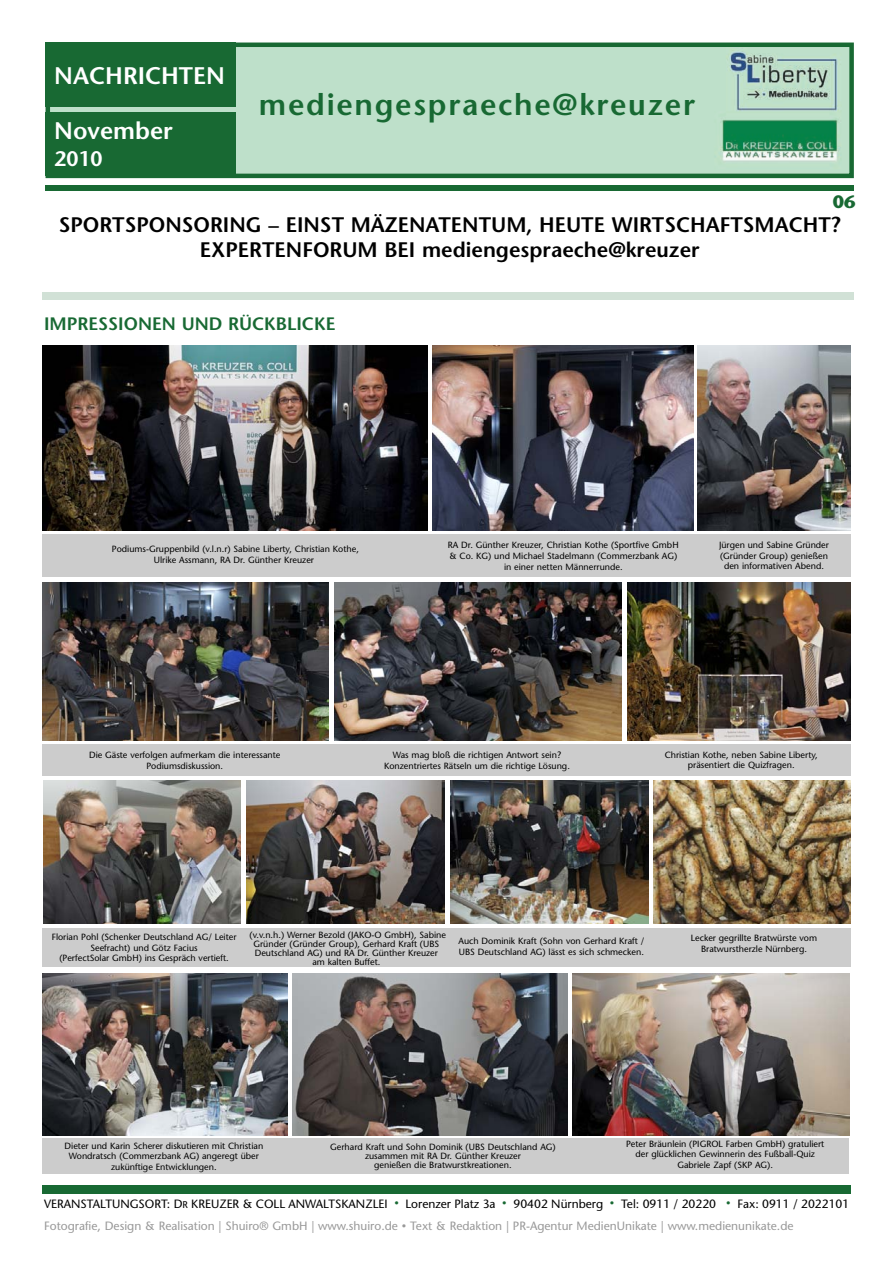
<style>
.page{position:relative;width:893px;height:1263px;background:#fff}
.page>*{position:absolute;margin:0;border:0;box-sizing:border-box;transform-origin:0 0}
.t1{font:600 30px "Stone Sans";letter-spacing:.055em;color:#186933}
.t2{font:600 24px "Stone Sans";color:#fff}
.t3{font:600 21px/25.5px "Stone Sans";color:#000;text-align:center}
.t4{font:600 21px "Stone Sans";color:#fff}
.t5{font:600 18px "Stone Sans";color:#186933}
.t6{font:700 18px "Stone Sans";color:#186933}
.t7{font:12px/22.4px "Stone Sans";color:#999}
.t8{font:9px/10.8px "Stone Sans";color:#000;text-align:center}
.s1{color:#000}
.s2{font-size:9.75px;color:#000}
.s3{font-size:9px;color:#186933}
.s4{font-size:9px}
</style>
<div class="page">
<div style="left:43px;top:1185px;width:807px;height:8px;background:#186933"></div>
<img style="left:51px;top:48px;width:797px;height:125px">
<div style="left:46px;top:43px;width:807px;height:135px;border:4px solid #186933"></div>
<div style="left:46px;top:43px;width:190px;height:64px;background:#186933"></div>
<div style="left:46px;top:185px;width:807px;height:5px;background:#186933"></div>
<div style="left:43px;top:292px;width:810px;height:8px;background:#d1e1d6"></div>
<div style="left:46px;top:112px;width:190px;height:63px;background:#186933"></div>
<img style="left:697px;top:345px;width:153px;height:185px">
<img style="left:432px;top:345px;width:261px;height:185px">
<img style="left:43px;top:345px;width:384px;height:185px">
<div style="left:43px;top:534px;width:807px;height:42px;background:#ccc"></div>
<img style="left:43px;top:583px;width:286px;height:158px">
<div style="left:43px;top:745px;width:807px;height:31px;background:#ccc"></div>
<img style="left:335px;top:583px;width:286px;height:158px">
<img style="left:627px;top:583px;width:223px;height:157px">
<img style="left:43px;top:781px;width:198px;height:143px">
<div style="left:43px;top:928px;width:807px;height:39px;background:#ccc"></div>
<img style="left:247px;top:781px;width:197px;height:143px">
<img style="left:450px;top:781px;width:198px;height:143px">
<img style="left:653px;top:781px;width:197px;height:143px">
<img style="left:43px;top:974px;width:245px;height:161px">
<img style="left:572px;top:974px;width:277px;height:161px">
<img style="left:292px;top:974px;width:275px;height:161px">
<div style="left:43px;top:1138px;width:806px;height:36px;background:#ccc"></div>
<h2 class="t2" style="left:54px;top:66px;width:172px">NACHRICHTEN</h2>
<h2 class="t2" style="left:54px;top:122px;width:120px">November</h2>
<h3 class="t4" style="left:54px;top:150px;width:50px">2010</h3>
<h1 class="t1" style="left:259px;top:93px;width:437px">mediengespraeche@kreuzer</h1>
<h3 class="t6" style="left:832px;top:195px;width:24px">06</h3>
<h3 class="t3" style="left:59px;top:214px;width:783px">SPORTSPONSORING – EINST MÄZENATENTUM, HEUTE WIRTSCHAFTSMACHT?<br>EXPERTENFORUM BEI mediengespraeche@kreuzer</h3>
<h3 class="t5" style="left:44px;top:316px;width:293px">IMPRESSIONEN UND RÜCKBLICKE</h3>
<p class="t8" style="left:112px;top:545px;width:248px">Podiums-Gruppenbild (v.l.n.r) Sabine Liberty, Christian Kothe,<br>Ulrike Assmann, RA Dr. Günther Kreuzer</p>
<p class="t8" style="left:448px;top:541px;width:232px">RA Dr. Günther Kreuzer, Christian Kothe (Sportfive GmbH &amp; Co. KG) und Michael Stadelmann (Commerzbank AG) in einer netten Männerrunde.</p>
<p class="t8" style="left:719px;top:541px;width:111px">Jürgen und Sabine Gründer (Gründer Group) genießen den informativen Abend.</p>
<p class="t8" style="left:89px;top:751px;width:193px">Die Gäste verfolgen aufmerkam die interessante<br>Podiumsdiskussion.</p>
<p class="t8" style="left:384px;top:751px;width:187px">Was mag bloß die richtigen Antwort sein?<br>Konzentriertes Rätseln um die richtige Lösung.</p>
<p class="t8" style="left:664px;top:750px;width:155px">Christian Kothe, neben Sabine Liberty, präsentiert die Quizfragen.</p>
<p class="t8" style="left:52px;top:932px;width:186px">Florian Pohl (Schenker Deutschland AG/ Leiter<br>Seefracht) und Götz Facius<br>(PerfectSolar GmbH) ins Gespräch vertieft.</p>
<p class="t8" style="left:249px;top:931px;width:198px;line-height:9px">(v.v.n.h.) Werner Bezold (JAKO-O GmbH), Sabine Gründer (Gründer Group), Gerhard Kraft (UBS Deutschland AG) und RA Dr. Günther Kreuzer am kalten Buffet.</p>
<p class="t8" style="left:458px;top:936px;width:187px;text-align:left">Auch Dominik Kraft (Sohn von Gerhard Kraft /<br>UBS Deutschland AG) lässt es sich schmecken.</p>
<p class="t8" style="left:691px;top:934px;width:128px">Lecker gegrillte Bratwürste vom<br>Bratwurstherzle Nürnberg.</p>
<p class="t8" style="left:65px;top:1141px;width:200px">Dieter und Karin Scherer diskutieren mit Christian<br>Wondratsch (Commerzbank AG) angeregt über zukünftige Entwicklungen.</p>
<p class="t8" style="left:626px;top:1139px;width:200px">Peter Bräunlein (PIGROL Farben GmbH) gratuliert der glücklichen Gewinnerin des Fußball-Quiz<br>Gabriele Zapf (SKP AG).</p>
<p class="t8" style="left:330px;top:1144px;width:227px;line-height:9px">Gerhard Kraft und Sohn Dominik (UBS Deutschland AG) zusammen mit RA Dr. Günther Kreuzer<br>genießen die Bratwurstkreationen.</p>
<p class="t7" style="left:44px;top:1194px;width:806px"><span class="s1">VERANSTALTUNGSORT: D</span><span class="s2">R</span> <span class="s1">KREUZER &amp; COLL ANWALTSKANZLEI</span> <span class="s3">•</span> <span class="s1">Lorenzer Platz 3a</span> <span class="s3">•</span> <span class="s1">90402 Nürnberg</span> <span class="s3">•</span> <span class="s1">Tel: 0911 / 20220</span> <span class="s3">•</span> <span class="s1">Fax: 0911 / 2022101<br></span>Fotografie, Design &amp; Realisation | Shuiro® GmbH | www.shuiro.de <span class="s4">•</span> Text &amp; Redaktion | PR-Agentur MedienUnikate | www.medienunikate.de</p>
</div>
